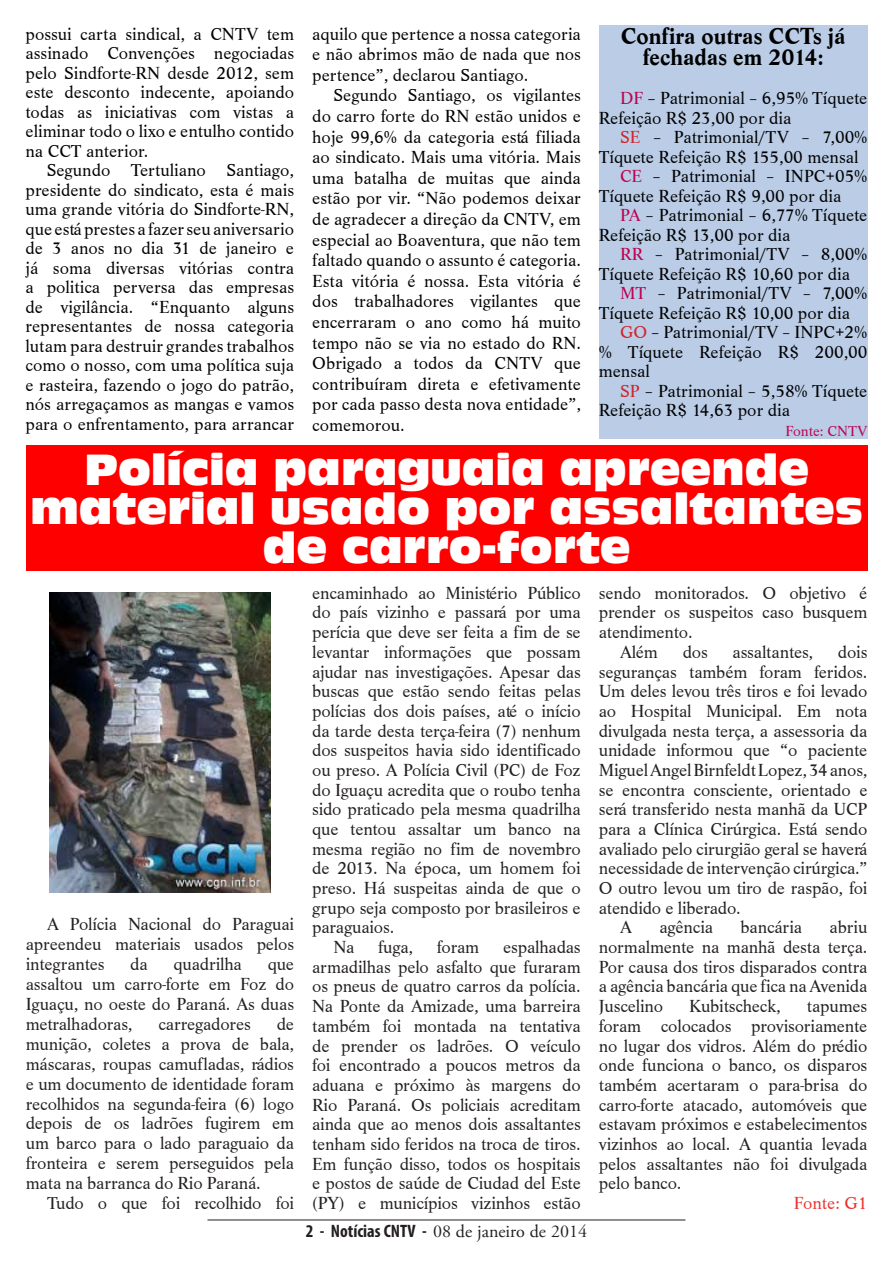
<style>
.page{position:relative;width:893px;height:1263px;background:#fff}
.page>*{position:absolute;margin:0;border:0;box-sizing:border-box;transform-origin:0 0}
.t1{font:40.5px/39px "Antique Olive Compact";color:#fff;text-align:center}
.t2{font:700 24px/21px "Life T";color:#000;text-align:center}
.t3{font:18px/19.6px "Life T";letter-spacing:-.01em;color:#231f20;text-align:justify}
.t4{font:18px/19.5px "Life T";color:#000}
.Rodapé___À_esquerda{font:18px "Adobe Garamond Pro";color:#231f20}
.t5{font:18px "Life T";color:#ed312c}
.t6{font:15px "Life T";color:#bc0250}
.s1{color:#bc0250}
.s2{color:#d1232a}
.s3{font-family:"Myriad Pro";font-weight:700;font-stretch:condensed}
</style>
<div class="page">
<hr style="left:207px;top:1219px;width:478px;height:1px;background:#231f20">
<div style="left:26px;top:445px;width:842px;height:126px;background:#fe0000"></div>
<div style="left:599px;top:26px;width:268px;height:413px;background:#bacce6"></div>
<img style="left:50px;top:592px;width:220px;height:300px">
<p class="t4" style="left:26px;top:24px;width:270px;text-align:justify">possui carta sindical, a CNTV tem assinado Convenções negociadas pelo Sindforte-RN desde 2012, sem este desconto indecente, apoiando todas as iniciativas com vistas a eliminar todo o lixo e entulho contido na CCT anterior.</p>
<p class="t4" style="left:26px;top:160px;width:270px;text-align:justify;text-indent:21px">Segundo Tertuliano Santiago, presidente do sindicato, esta é mais uma grande vitória do Sindforte-RN, que está prestes a fazer seu aniversario de 3 anos no dia 31 de janeiro e já soma diversas vitórias contra a politica perversa das empresas de vigilância. “Enquanto alguns representantes de nossa categoria lutam para destruir grandes trabalhos como o nosso, com uma política suja e rasteira, fazendo o jogo do patrão, nós arregaçamos as mangas e vamos para o enfrentamento, para arrancar</p>
<p class="t4" style="left:312px;top:23px;width:270px;line-height:20.5px;text-align:justify">aquilo que pertence a nossa categoria e não abrimos mão de nada que nos pertence”, declarou Santiago.</p>
<p class="t4" style="left:312px;top:85px;width:270px;line-height:20.5px;text-align:justify;text-indent:21px">Segundo Santiago, os vigilantes do carro forte do RN estão unidos e hoje 99,6% da categoria está filiada ao sindicato. Mais uma vitória. Mais uma batalha de muitas que ainda estão por vir. “Não podemos deixar de agradecer a direção da CNTV, em especial ao Boaventura, que não tem faltado quando o assunto é categoria.<br>Esta vitória é nossa. Esta vitória é dos trabalhadores vigilantes que encerraram o ano como há muito tempo não se via no estado do RN.<br>Obrigado a todos da CNTV que contribuíram direta e efetivamente por cada passo desta nova entidade”, comemorou.</p>
<p class="t2" style="left:621px;top:26px;width:226px">Confira outras CCTs já fechadas em 2014:</p>
<p class="t4" style="left:599px;top:89px;width:270px;text-indent:21px"><span class="s1">DF</span> – Patrimonial – 6,95% Tíquete<br>Refeição R$ 23,00 por dia</p>
<p class="t4" style="left:599px;top:128px;width:270px;text-indent:21px"><span class="s2">SE</span> – Patrimonial/TV – 7,00%<br>Tíquete Refeição R$ 155,00 mensal</p>
<p class="t4" style="left:599px;top:167px;width:270px;text-indent:21px"><span class="s1">CE</span> – Patrimonial – INPC+05%<br>Tíquete Refeição R$ 9,00 por dia</p>
<p class="t4" style="left:599px;top:206px;width:270px;text-indent:21px"><span class="s1">PA</span> – Patrimonial – 6,77% Tíquete<br>Refeição R$ 13,00 por dia</p>
<p class="t4" style="left:599px;top:245px;width:270px;text-indent:21px"><span class="s1">RR</span> – Patrimonial/TV – 8,00%<br>Tíquete Refeição R$ 10,60 por dia</p>
<p class="t4" style="left:599px;top:284px;width:270px;text-indent:21px"><span class="s1">MT</span> – Patrimonial/TV – 7,00%<br>Tíquete Refeição R$ 10,00 por dia</p>
<p class="t4" style="left:599px;top:323px;width:270px;text-align:justify;text-indent:21px"><span class="s2">GO</span> – Patrimonial/TV – INPC+2% % Tíquete Refeição R$ 200,00 mensal</p>
<p class="t4" style="left:599px;top:381px;width:270px;text-indent:21px"><span class="s2">SP</span> – Patrimonial – 5,58% Tíquete<br>Refeição R$ 14,63 por dia</p>
<p class="t6" style="left:785px;top:422px;width:84px">Fonte: CNTV</p>
<p class="t1" style="left:30px;top:450px;width:834px">Polícia paraguaia apreende material usado por assaltantes de carro-forte</p>
<p class="t3" style="left:26px;top:915px;width:270px;text-indent:21px">A Polícia Nacional do Paraguai apreendeu materiais usados pelos integrantes</p>
<p class="t3" style="left:130px;top:954px;width:19px">da</p>
<p class="t3" style="left:174px;top:954px;width:70px">quadrilha</p>
<p class="t3" style="left:26px;top:954px;width:270px;text-indent:242px">que assaltou um carro-forte em Foz do Iguaçu, no oeste do Paraná. As duas metralhadoras,</p>
<p class="t3" style="left:26px;top:1014px;width:270px;text-indent:251px">de munição, coletes a prova de bala, máscaras, roupas camufladas, rádios e um documento de identidade foram recolhidos na segunda-feira (6) logo depois de os ladrões fugirem em um barco para o lado paraguaio da fronteira e serem perseguidos pela mata na barranca do Rio Paraná.</p>
<p class="t3" style="left:47px;top:1193px;width:249px">Tudo o que foi recolhido foi</p>
<p class="t3" style="left:158px;top:1014px;width:94px">carregadores</p>
<p class="t3" style="left:312px;top:583px;width:270px">encaminhado ao Ministério Público do país vizinho e passará por uma perícia que deve ser feita a fim de se levantar informações que possam ajudar nas investigações. Apesar das buscas que estão sendo feitas pelas polícias dos dois países, até o início da tarde desta terça-feira (7) nenhum dos suspeitos havia sido identificado ou preso. A Polícia Civil (PC) de Foz do Iguaçu acredita que o roubo tenha sido praticado pela mesma quadrilha que tentou assaltar um banco na mesma região no fim de novembro de 2013. Na época, um homem foi preso. Há suspeitas ainda de que o grupo seja composto por brasileiros e paraguaios.</p>
<p class="t3" style="left:333px;top:937px;width:22px">Na</p>
<p class="t3" style="left:378px;top:937px;width:36px">fuga,</p>
<p class="t3" style="left:437px;top:937px;width:44px">foram</p>
<p class="t3" style="left:312px;top:937px;width:270px;text-indent:191px">espalhadas armadilhas pelo asfalto que furaram os pneus de quatro carros da polícia.<br>Na Ponte da Amizade, uma barreira também foi montada na tentativa de prender os ladrões. O veículo foi encontrado a poucos metros da aduana e próximo às margens do Rio Paraná. Os policiais acreditam ainda que ao menos dois assaltantes tenham sido feridos na troca de tiros.<br>Em função disso, todos os hospitais e postos de saúde de Ciudad del Este (PY) e municípios vizinhos estão</p>
<p class="Rodapé___À_esquerda" style="left:306px;top:1221px;width:283px"><span class="s3">2 - Notícias CNTV -</span> 08 de janeiro de 2014</p>
<p class="t3" style="left:599px;top:583px;width:270px">sendo monitorados. O objetivo é prender os suspeitos caso busquem atendimento.</p>
<p class="t3" style="left:620px;top:642px;width:39px">Além</p>
<p class="t3" style="left:683px;top:642px;width:27px">dos</p>
<p class="t3" style="left:733px;top:642px;width:82px">assaltantes,</p>
<p class="t3" style="left:599px;top:642px;width:270px;text-indent:239px">dois seguranças também foram feridos.<br>Um deles levou três tiros e foi levado ao Hospital Municipal. Em nota divulgada nesta terça, a assessoria da unidade informou que “o paciente Miguel Angel Birnfeldt Lopez, 34 anos, se encontra consciente, orientado e será transferido nesta manhã da UCP para a Clínica Cirúrgica. Está sendo avaliado pelo cirurgião geral se haverá necessidade de intervenção cirúrgica.” O outro levou um tiro de raspão, foi atendido e liberado.</p>
<p class="t3" style="left:620px;top:918px;width:13px">A</p>
<p class="t3" style="left:659px;top:918px;width:55px">agência</p>
<p class="t3" style="left:741px;top:918px;width:63px">bancária</p>
<p class="t3" style="left:599px;top:918px;width:270px;text-indent:231px">abriu normalmente na manhã desta terça.<br>Por causa dos tiros disparados contra a agência bancária que fica na Avenida Juscelino</p>
<p class="t3" style="left:689px;top:996px;width:93px">Kubitscheck,</p>
<p class="t3" style="left:599px;top:996px;width:270px;text-indent:208px">tapumes foram colocados provisoriamente no lugar dos vidros. Além do prédio onde funciona o banco, os disparos também acertaram o para-brisa do carro-forte atacado, automóveis que estavam próximos e estabelecimentos vizinhos ao local. A quantia levada pelos assaltantes não foi divulgada pelo banco.</p>
<p class="t5" style="left:794px;top:1192px;width:75px">Fonte: G1</p>
</div>
